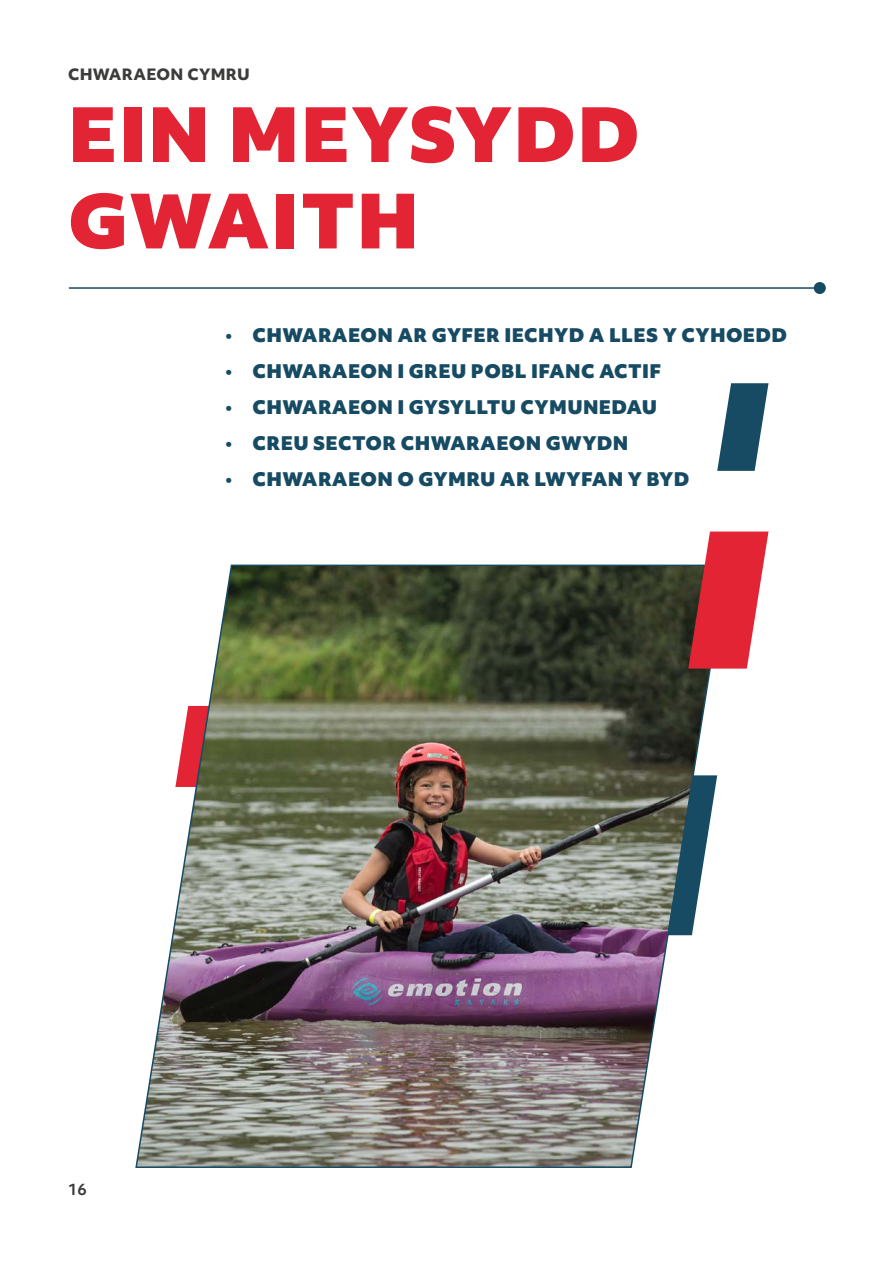
<style>
.page{position:relative;width:893px;height:1263px;background:#fff}
.page>*{position:absolute;margin:0;border:0;box-sizing:border-box;transform-origin:0 0}
.t1{font:900 72px/86.4px "Objektiv Mk 1";letter-spacing:.02em;color:#e32434}
.t2{font:900 18px "Objektiv Mk 1";letter-spacing:.02em;color:#164b63}
.t3{font:800 15px "Objektiv Mk 1";letter-spacing:.02em;color:#3c3c3b}
.t4{font:700 15px "Objektiv Mk 1";color:#3c3c3b}
</style>
<div class="page">
<hr style="left:69px;top:287px;width:751px;height:2px;background:#164b63">
<div style="left:814px;top:282px;width:12px;height:12px;background:#164b63;border-radius:50%"></div>
<img style="left:135px;top:564px;width:583px;height:604px">
<svg style="left:717px;top:383px;width:51px;height:88px"></svg>
<svg style="left:688px;top:531px;width:80px;height:138px"></svg>
<p class="t3" style="left:68px;top:64px;width:183px">CHWARAEON CYMRU</p>
<h1 class="t1" style="left:68px;top:89px;width:573px">EIN MEYSYDD<br>GWAITH</h1>
<p class="t2" style="left:226px;top:322px;width:563px">• CHWARAEON AR GYFER IECHYD A LLES Y CYHOEDD</p>
<p class="t2" style="left:226px;top:358px;width:437px">• CHWARAEON I GREU POBL IFANC ACTIF</p>
<p class="t2" style="left:226px;top:394px;width:433px">• CHWARAEON I GYSYLLTU CYMUNEDAU</p>
<p class="t2" style="left:226px;top:430px;width:404px">• CREU SECTOR CHWARAEON GWYDN</p>
<p class="t2" style="left:226px;top:466px;width:465px">• CHWARAEON O GYMRU AR LWYFAN Y BYD</p>
<p class="t4" style="left:68px;top:1179px;width:20px">16</p>
</div>
